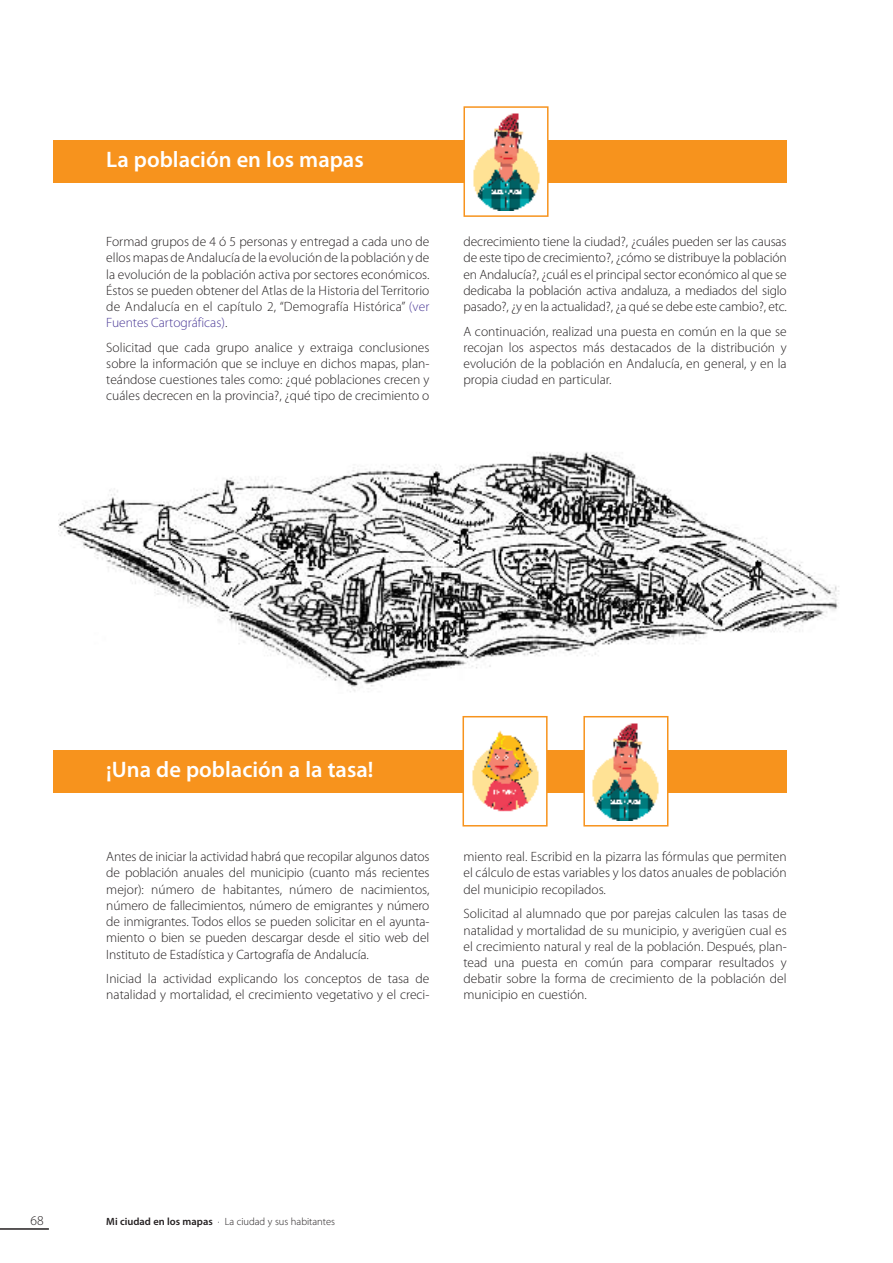
<style>
.page{position:relative;width:893px;height:1263px;background:#fff}
.page>*{position:absolute;margin:0;border:0;box-sizing:border-box;transform-origin:0 0}
.t1{font:600 22.5px "Myriad Pro";color:#fff}
.t2{font:300 13.5px/16.2px "Myriad Pro";color:#231f20;text-align:justify}
.t3{font:300 10.5px "Myriad Pro";color:#231f20}
.s1{color:#4d3c98}
.s2{font-weight:600}
</style>
<div class="page">
<img style="left:59px;top:452px;width:780px;height:240px">
<hr style="left:0;top:1228px;width:49px;height:2px;background:#231f20">
<div style="left:53px;top:140px;width:734px;height:42px;background:#f7931d"></div>
<div style="left:465px;top:108px;width:82px;height:107px;background:#fff"></div>
<img style="left:473px;top:113px;width:67px;height:98px">
<div style="left:463px;top:106px;width:86px;height:111px;border:2px solid #f7931d"></div>
<div style="left:53px;top:750px;width:734px;height:42px;background:#f7931d"></div>
<div style="left:464px;top:717px;width:82px;height:108px;background:#fff"></div>
<img style="left:472px;top:730px;width:67px;height:82px">
<div style="left:462px;top:716px;width:86px;height:110px;border:2px solid #f7931d"></div>
<div style="left:585px;top:717px;width:82px;height:108px;background:#fff"></div>
<img style="left:592px;top:723px;width:67px;height:97px">
<div style="left:583px;top:716px;width:85px;height:110px;border:2px solid #f7931d"></div>
<h1 class="t1" style="left:106px;top:151px;width:259px">La población en los mapas</h1>
<p class="t2" style="left:106px;top:235px;width:325px">Formad grupos de 4 ó 5 personas y entregad a cada uno de ellos mapas de Andalucía de la evolución de la población y de la evolución de la población activa por sectores económicos.<br>Éstos se pueden obtener del Atlas de la Historia del Territorio de Andalucía en el capítulo 2, “Demografía Histórica” <span class="s1">(ver Fuentes Cartográficas)</span>.</p>
<p class="t2" style="left:106px;top:340px;width:325px">Solicitad que cada grupo analice y extraiga conclusiones sobre la información que se incluye en dichos mapas, plan&shy;teándose cuestiones tales como: ¿qué poblaciones crecen y cuáles decrecen en la provincia?, ¿qué tipo de crecimiento o</p>
<p class="t2" style="left:463px;top:235px;width:325px">decrecimiento tiene la ciudad?, ¿cuáles pueden ser las causas de este tipo de crecimiento?, ¿cómo se distribuye la población en Andalucía?, ¿cuál es el principal sector económico al que se dedicaba la población activa andaluza, a mediados del siglo pasado?, ¿y en la actualidad?, ¿a qué se debe este cambio?, etc.</p>
<p class="t2" style="left:463px;top:324px;width:325px">A continuación, realizad una puesta en común en la que se recojan los aspectos más destacados de la distribución y evolución de la población en Andalucía, en general, y en la propia ciudad en particular.</p>
<h1 class="t1" style="left:106px;top:761px;width:269px">¡Una de población a la tasa!</h1>
<p class="t2" style="left:106px;top:850px;width:325px">Antes de iniciar la actividad habrá que recopilar algunos datos de población anuales del municipio (cuanto más recientes mejor): número de habitantes, número de nacimientos, número de fallecimientos, número de emigrantes y número de inmigrantes. Todos ellos se pueden solicitar en el ayunta&shy;miento o bien se pueden descargar desde el sitio web del Instituto de Estadística y Cartografía de Andalucía.</p>
<p class="t2" style="left:106px;top:972px;width:325px">Iniciad la actividad explicando los conceptos de tasa de natalidad y mortalidad, el crecimiento vegetativo y el creci-</p>
<p class="t2" style="left:463px;top:850px;width:325px">miento real. Escribid en la pizarra las fórmulas que permiten el cálculo de estas variables y los datos anuales de población del municipio recopilados.</p>
<p class="t2" style="left:463px;top:907px;width:325px">Solicitad al alumnado que por parejas calculen las tasas de natalidad y mortalidad de su municipio, y averigüen cual es el crecimiento natural y real de la población. Después, plan&shy;tead una puesta en común para comparar resultados y debatir sobre la forma de crecimiento de la población del municipio en cuestión.</p>
<p class="t2" style="left:31px;top:1213px;width:15px">68</p>
<p class="t3" style="left:106px;top:1217px;width:230px"><span class="s2">Mi ciudad en los mapas</span> · La ciudad y sus habitantes</p>
</div>
